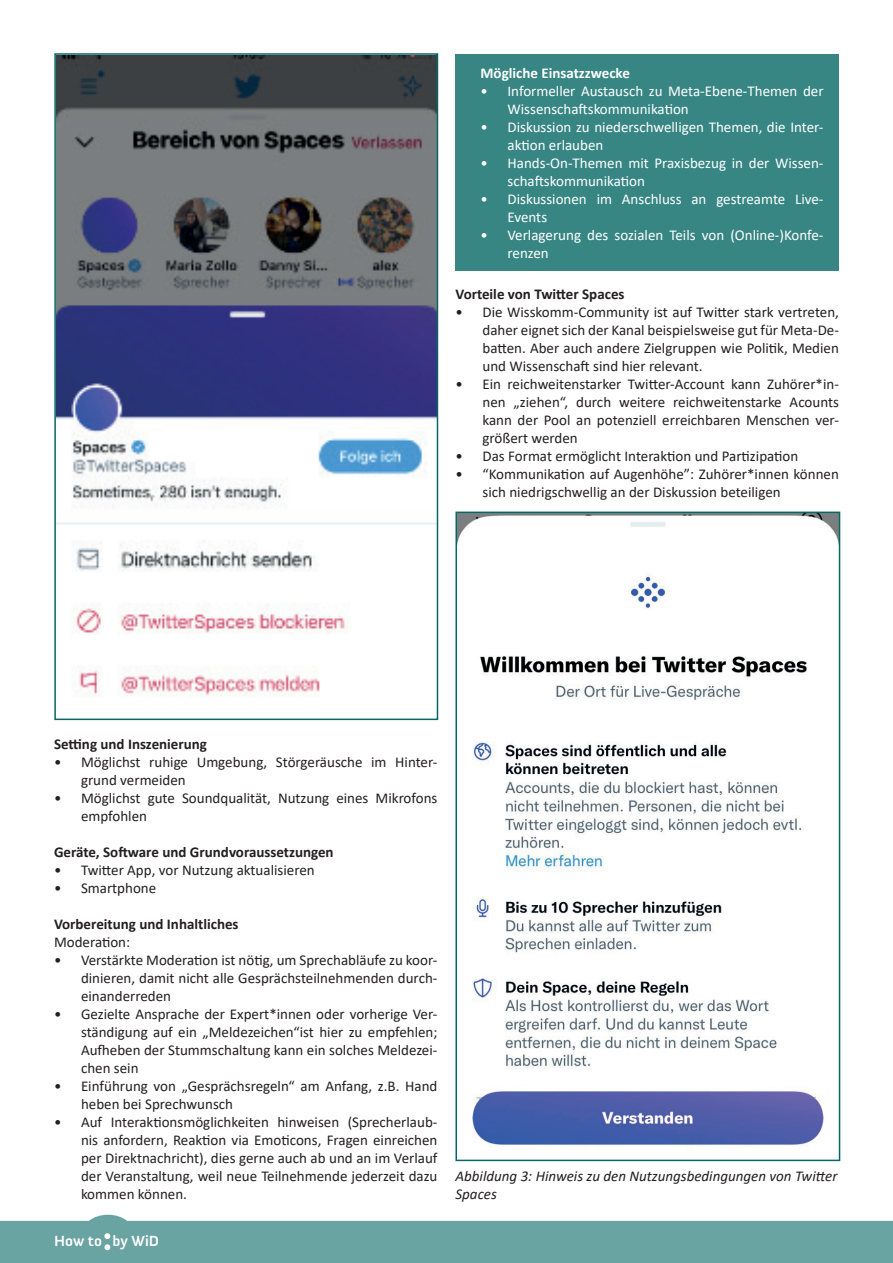
<style>
.page{position:relative;width:893px;height:1263px;background:#fff}
.page>*{position:absolute;margin:0;border:0;box-sizing:border-box;transform-origin:0 0}
.t1{font:15px/18px "Calibri";color:#231f20;text-align:justify}
.t2{font:15px/18px "Calibri";color:#fff}
.t3{font:700 15px "Calibri";color:#231f20}
.t4{font:italic 15px/18px "Calibri";color:#231f20}
.t5{font:700 15px "Calibri";color:#fff}
.t6{font:700 15px "Anivers";color:#fff}
</style>
<div class="page">
<svg style="left:0;top:1215px;width:893px;height:48px;background:#7aaead"></svg>
<div style="left:455px;top:54px;width:384px;height:216px;background:#378684"></div>
<img style="left:458px;top:515px;width:379px;height:634px">
<div style="left:455px;top:512px;width:385px;height:649px;border:2px solid #056866"></div>
<img style="left:57px;top:56px;width:378px;height:640px">
<div style="left:54px;top:53px;width:384px;height:667px;border:2px solid #056866"></div>
<p class="t5" style="left:480px;top:63px;width:151px">Mögliche Einsatzzwecke</p>
<p class="t2" style="left:507px;top:82px;width:318px;text-indent:-27px">• Informeller Austausch zu Meta-Ebene-Themen der<br>Wissenschaftskommunikation</p>
<p class="t2" style="left:507px;top:118px;width:318px;text-indent:-27px">• Diskussion zu niederschwelligen Themen, die Inter&shy;aktion erlauben</p>
<p class="t2" style="left:507px;top:154px;width:318px;text-indent:-27px">• Hands-On-Themen mit Praxisbezug in der Wissen&shy;schaftskommunikation</p>
<p class="t2" style="left:507px;top:190px;width:318px;text-indent:-27px">• Diskussionen im Anschluss an gestreamte Live-<br>Events</p>
<p class="t2" style="left:507px;top:226px;width:318px;text-indent:-27px">• Verlagerung des sozialen Teils von (Online-)Konfe&shy;renzen</p>
<p class="t3" style="left:455px;top:284px;width:171px">Vorteile von Twitter Spaces</p>
<p class="t1" style="left:482px;top:303px;width:358px;text-indent:-27px">• Die Wisskomm-Community ist auf Twitter stark vertreten, daher eignet sich der Kanal beispielsweise gut für Meta-De&shy;batten. Aber auch andere Zielgruppen wie Politik, Medien und Wissenschaft sind hier relevant.</p>
<p class="t1" style="left:482px;top:375px;width:358px;text-indent:-27px">• Ein reichweitenstarker Twitter-Account kann Zuhörer*in&shy;nen „ziehen“, durch weitere reichweitenstarke Acounts kann der Pool an potenziell erreichbaren Menschen ver&shy;größert werden</p>
<p class="t1" style="left:455px;top:447px;width:344px">• Das Format ermöglicht Interaktion und Partizipation</p>
<p class="t1" style="left:482px;top:465px;width:358px;text-indent:-27px">• “Kommunikation auf Augenhöhe”: Zuhörer*innen können sich niedrigschwellig an der Diskussion beteiligen</p>
<p class="t3" style="left:54px;top:734px;width:155px">Setting und Inszenierung</p>
<p class="t1" style="left:81px;top:753px;width:358px;text-indent:-27px">• Möglichst ruhige Umgebung, Störgeräusche im Hinter&shy;grund vermeiden</p>
<p class="t1" style="left:81px;top:789px;width:358px;text-indent:-27px">• Möglichst gute Soundqualität, Nutzung eines Mikrofons empfohlen</p>
<p class="t3" style="left:54px;top:842px;width:281px">Geräte, Software und Grundvoraussetzungen</p>
<p class="t1" style="left:54px;top:861px;width:262px">• Twitter App, vor Nutzung aktualisieren</p>
<p class="t1" style="left:54px;top:879px;width:104px">• Smartphone</p>
<p class="t3" style="left:54px;top:914px;width:186px">Vorbereitung und Inhaltliches</p>
<p class="t1" style="left:54px;top:933px;width:78px">Moderation:</p>
<p class="t1" style="left:81px;top:951px;width:358px;text-indent:-27px">• Verstärkte Moderation ist nötig, um Sprechabläufe zu koor&shy;dinieren, damit nicht alle Gesprächsteilnehmenden durch&shy;einanderreden</p>
<p class="t1" style="left:81px;top:1005px;width:358px;text-indent:-27px">• Gezielte Ansprache der Expert*innen oder vorherige Ver&shy;ständigung auf ein „Meldezeichen“ist hier zu empfehlen; Aufheben der Stummschaltung kann ein solches Meldezei&shy;chen sein</p>
<p class="t1" style="left:81px;top:1077px;width:358px;text-indent:-27px">• Einführung von „Gesprächsregeln“ am Anfang, z.B. Hand heben bei Sprechwunsch</p>
<p class="t1" style="left:81px;top:1113px;width:358px;text-indent:-27px">• Auf Interaktionsmöglichkeiten hinweisen (Sprecherlaub&shy;nis anfordern, Reaktion via Emoticons, Fragen einreichen per Direktnachricht), dies gerne auch ab und an im Verlauf der Veranstaltung, weil neue Teilnehmende jederzeit dazu kommen können.</p>
<p class="t6" style="left:54px;top:1233px;width:107px">How to by WiD</p>
<p class="t4" style="left:455px;top:1167px;width:383px">Abbildung 3: Hinweis zu den Nutzungsbedingungen von Twitter<br>Spaces</p>
</div>
